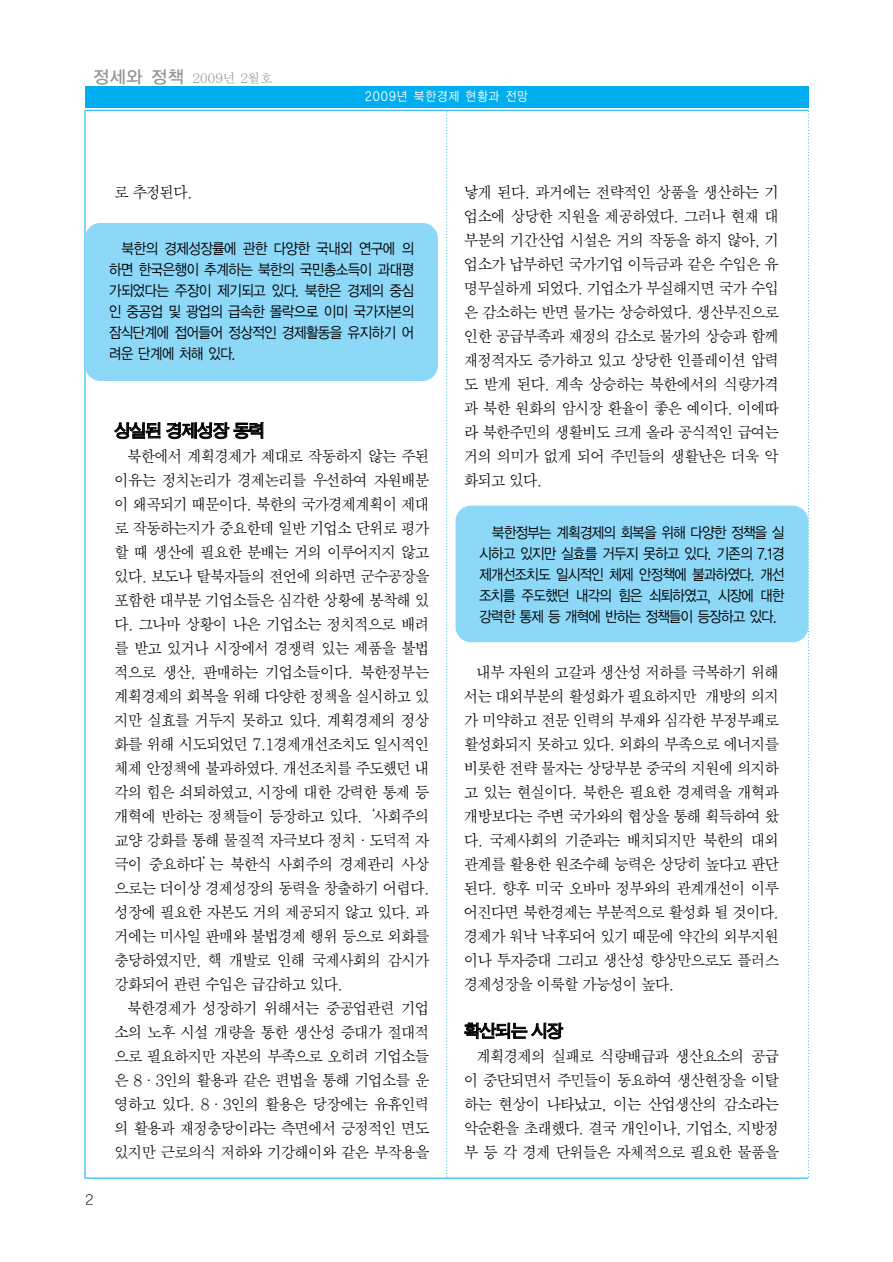
<style>
.page{position:relative;width:893px;height:1262px;background:#fff}
.page>*{position:absolute;margin:0;border:0;box-sizing:border-box;transform-origin:0 0}
.t1{font:700 17.25px "HY Go Thic";letter-spacing:-.1em;color:#000}
.t2{font:15.75px/24px "SM Amu";letter-spacing:-.09em;color:#000;text-align:justify;scale:.95 1}
.t3{font:15px/21px "YGO12";letter-spacing:-.12em;color:#000;text-align:justify;scale:.9 1}
.t4{font:14.25px "YGO11";color:#000}
.t5{font:12.75px "YGO12";color:#fff;scale:.9 1}
.t6{font:12.75px "SM Amu";letter-spacing:-.03em;color:#939598}
.s1{font-family:"YGO13";font-size:17.25px}
</style>
<div class="page">
<svg style="left:446px;top:112px;width:1px;height:1065px"></svg>
<hr style="left:85px;top:111px;width:1px;height:1067px;background:#00aeef">
<div style="left:85px;top:86px;width:723px;height:21px;background:#00aeef"></div>
<hr style="left:85px;top:110px;width:723px;height:1px;background:#00aeef">
<hr style="left:85px;top:1177px;width:723px;height:1px;background:#00aeef">
<svg style="left:808px;top:111px;width:1px;height:1067px"></svg>
<div style="left:455px;top:505px;width:353px;height:137px;background:#8dd7f7;border-radius:16px"></div>
<div style="left:85px;top:223px;width:353px;height:158px;background:#8dd7f7;border-radius:16px"></div>
<p class="t6" style="left:93px;top:73px;width:182px"><span class="s1">정세와 정책</span> 2009년 2월호</p>
<p class="t5" style="left:365px;top:90px;width:183px">2009년 북한경제 현황과 전망</p>
<p class="t2" style="left:114px;top:181px;width:84px">로 추정된다.</p>
<p class="t3" style="left:108px;top:239px;width:342px;text-indent:13px">북한의 경제성장률에 관한 다양한 국내외 연구에 의 하면 한국은행이 추계하는 북한의 국민총소득이 과대평 가되었다는 주장이 제기되고 있다. 북한은 경제의 중심 인 중공업 및 광업의 급속한 몰락으로 이미 국가자본의 잠식단계에 접어들어 정상적인 경제활동을 유지하기 어 려운 단계에 처해 있다.</p>
<p class="t4" style="left:85px;top:1193px;width:10px">2</p>
<p class="t1" style="left:114px;top:423px;width:153px">상실된 경제성장 동력</p>
<p class="t2" style="left:114px;top:445px;width:334px;text-indent:13px">북한에서 계획경제가 제대로 작동하지 않는 주된 이유는 정치논리가 경제논리를 우선하여 자원배분 이 왜곡되기 때문이다. 북한의 국가경제계획이 제대 로 작동하는지가 중요한데 일반 기업소 단위로 평가 할 때 생산에 필요한 분배는 거의 이루어지지 않고 있다. 보도나 탈북자들의 전언에 의하면 군수공장을 포함한 대부분 기업소들은 심각한 상황에 봉착해 있 다. 그나마 상황이 나은 기업소는 정치적으로 배려 를 받고 있거나 시장에서 경쟁력 있는 제품을 불법 적으로 생산, 판매하는 기업소들이다. 북한정부는 계획경제의 회복을 위해 다양한 정책을 실시하고 있 지만 실효를 거두지 못하고 있다. 계획경제의 정상 화를 위해 시도되었던 7.1경제개선조치도 일시적인 체제 안정책에 불과하였다. 개선조치를 주도했던 내 각의 힘은 쇠퇴하였고, 시장에 대한 강력한 통제 등 개혁에 반하는 정책들이 등장하고 있다. ‘사회주의 교양 강화를 통해 물질적 자극보다 정치·도덕적 자 극이 중요하다’는 북한식 사회주의 경제관리 사상 으로는 더이상 경제성장의 동력을 창출하기 어렵다. 성장에 필요한 자본도 거의 제공되지 않고 있다. 과 거에는 미사일 판매와 불법경제 행위 등으로 외화를 충당하였지만, 핵 개발로 인해 국제사회의 감시가 강화되어 관련 수입은 급감하고 있다.</p>
<p class="t2" style="left:114px;top:997px;width:334px;text-indent:13px">북한경제가 성장하기 위해서는 중공업관련 기업 소의 노후 시설 개량을 통한 생산성 증대가 절대적 으로 필요하지만 자본의 부족으로 오히려 기업소들 은 8·3인의 활용과 같은 편법을 통해 기업소를 운 영하고 있다. 8·3인의 활용은 당장에는 유휴인력 의 활용과 재정충당이라는 측면에서 긍정적인 면도 있지만 근로의식 저하와 기강해이와 같은 부작용을</p>
<p class="t2" style="left:463px;top:181px;width:334px">낳게 된다. 과거에는 전략적인 상품을 생산하는 기 업소에 상당한 지원을 제공하였다. 그러나 현재 대 부분의 기간산업 시설은 거의 작동을 하지 않아, 기 업소가 납부하던 국가기업 이득금과 같은 수입은 유 명무실하게 되었다. 기업소가 부실해지면 국가 수입 은 감소하는 반면 물가는 상승하였다. 생산부진으로 인한 공급부족과 재정의 감소로 물가의 상승과 함께 재정적자도 증가하고 있고 상당한 인플레이션 압력 도 받게 된다. 계속 상승하는 북한에서의 식량가격 과 북한 원화의 암시장 환율이 좋은 예이다. 이에따 라 북한주민의 생활비도 크게 올라 공식적인 급여는 거의 의미가 없게 되어 주민들의 생활난은 더욱 악 화되고 있다.</p>
<p class="t3" style="left:479px;top:523px;width:342px;text-indent:13px">북한정부는 계획경제의 회복을 위해 다양한 정책을 실 시하고 있지만 실효를 거두지 못하고 있다. 기존의 7.1경 제개선조치도 일시적인 체제 안정책에 불과하였다. 개선 조치를 주도했던 내각의 힘은 쇠퇴하였고, 시장에 대한 강력한 통제 등 개혁에 반하는 정책들이 등장하고 있다.</p>
<p class="t2" style="left:463px;top:661px;width:334px;text-indent:13px">내부 자원의 고갈과 생산성 저하를 극복하기 위해 서는 대외부분의 활성화가 필요하지만 개방의 의지 가 미약하고 전문 인력의 부재와 심각한 부정부패로 활성화되지 못하고 있다. 외화의 부족으로 에너지를 비롯한 전략 물자는 상당부분 중국의 지원에 의지하 고 있는 현실이다. 북한은 필요한 경제력을 개혁과 개방보다는 주변 국가와의 협상을 통해 획득하여 왔 다. 국제사회의 기준과는 배치되지만 북한의 대외 관계를 활용한 원조수혜 능력은 상당히 높다고 판단 된다. 향후 미국 오바마 정부와의 관계개선이 이루 어진다면 북한경제는 부분적으로 활성화 될 것이다. 경제가 워낙 낙후되어 있기 때문에 약간의 외부지원 이나 투자증대 그리고 생산성 향상만으로도 플러스 경제성장을 이룩할 가능성이 높다.</p>
<p class="t1" style="left:464px;top:1023px;width:101px">확산되는 시장</p>
<p class="t2" style="left:463px;top:1045px;width:334px;text-indent:13px">계획경제의 실패로 식량배급과 생산요소의 공급 이 중단되면서 주민들이 동요하여 생산현장을 이탈 하는 현상이 나타났고, 이는 산업생산의 감소라는 악순환을 초래했다. 결국 개인이나, 기업소, 지방정 부 등 각 경제 단위들은 자체적으로 필요한 물품을</p>
</div>
